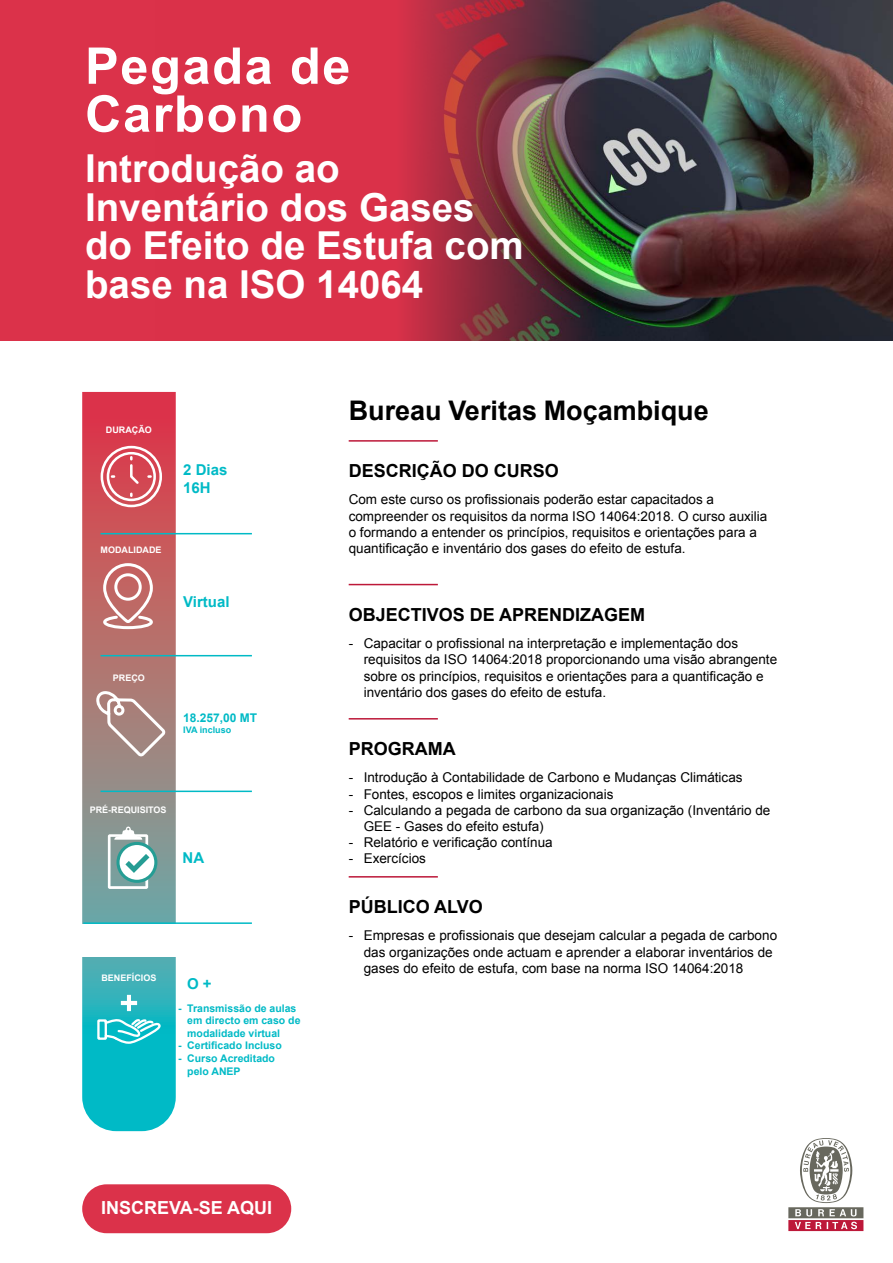
<style>
.page{position:relative;width:893px;height:1263px;background:#fff}
.page>*{position:absolute;margin:0;border:0;box-sizing:border-box;transform-origin:0 0}
.t1{font:700 50.55px/48px "Arial";letter-spacing:.03em;color:#fff}
.t2{font:700 38.55px/38.5px "Arial";color:#fff}
.t3{font:700 27px "Arial";color:#000}
.t4{font:700 18px "Arial";color:#000}
.t5{font:700 18px "Arial";color:#fff}
.t6{font:700 15px/18px "Arial";color:#00bac6}
.t7{font:13.5px/16.2px "Arial";color:#000}
.t8{font:700 12px "Arial";color:#00bac6}
.t9{font:700 10.5px/12.6px "Arial";color:#00bac6}
.t10{font:700 9px "Arial";color:#fff}
.t11{font:700 9px "Arial";color:#00bac6}
</style>
<div class="page">
<div style="left:0;top:0;width:893px;height:341px;background:#db324a"></div>
<img style="left:406px;top:0;width:487px;height:341px">
<hr style="left:349px;top:440px;width:89px;height:2px;background:#bd1839">
<hr style="left:349px;top:584px;width:89px;height:1px;background:#bd1839">
<hr style="left:349px;top:718px;width:89px;height:1px;background:#bd1839">
<hr style="left:349px;top:876px;width:89px;height:1px;background:#bd1839">
<svg style="left:788px;top:1138px;width:75px;height:93px"></svg>
<div style="left:82px;top:1184px;width:209px;height:49px;background:#db324a;border-radius:24px"></div>
<svg style="left:82px;top:392px;width:94px;height:739px;background:#878d90"></svg>
<svg style="left:92px;top:391px;width:76px;height:722px;background:#968589"></svg>
<div style="left:116px;top:842px;width:41px;height:41px;border:3px solid #259d94;border-radius:50%"></div>
<svg style="left:108px;top:826px;width:47px;height:63px"></svg>
<svg style="left:96px;top:1017px;width:66px;height:28px"></svg>
<hr style="left:101px;top:533px;width:151px;height:1px;background:#00bac6">
<hr style="left:101px;top:655px;width:151px;height:1px;background:#00bac6">
<hr style="left:101px;top:790px;width:151px;height:2px;background:#00bac6">
<svg style="left:121px;top:995px;width:16px;height:16px"></svg>
<div style="left:60px;top:924px;width:124px;height:32px;background:#fff"></div>
<hr style="left:83px;top:922px;width:169px;height:2px;background:#00bac6">
<h1 class="t1" style="left:85px;top:44px;width:267px">Pegada de<br>Carbono</h1>
<h2 class="t2" style="left:85px;top:150px;width:440px">Introdução ao<br>Inventário dos Gases do Efeito de Estufa com base na ISO 14064</h2>
<p class="t10" style="left:106px;top:424px;width:47px">DURAÇÃO</p>
<p class="t10" style="left:101px;top:544px;width:62px">MODALIDADE</p>
<p class="t6" style="left:183px;top:461px;width:46px">2 Dias<br>16H</p>
<p class="t6" style="left:183px;top:593px;width:48px">Virtual</p>
<p class="t10" style="left:113px;top:671px;width:34px">PREÇO</p>
<p class="t8" style="left:183px;top:710px;width:76px">18.257,00 MT</p>
<p class="t11" style="left:183px;top:723px;width:50px">IVA incluso</p>
<p class="t10" style="left:90px;top:804px;width:78px">PRÉ-REQUISITOS</p>
<p class="t6" style="left:183px;top:849px;width:23px">NA</p>
<p class="t10" style="left:101px;top:972px;width:57px">BENEFÍCIOS</p>
<p class="t6" style="left:187px;top:976px;width:26px">O +</p>
<p class="t9" style="left:187px;top:1002px;width:115px;text-indent:-9px">- Transmissão de aulas em directo em caso de modalidade virtual</p>
<p class="t9" style="left:178px;top:1040px;width:105px">- Certificado Incluso</p>
<p class="t9" style="left:187px;top:1052px;width:89px;text-indent:-9px">- Curso Acreditado pelo ANEP</p>
<h3 class="t3" style="left:349px;top:393px;width:362px">Bureau Veritas Moçambique</h3>
<h3 class="t4" style="left:349px;top:459px;width:212px">DESCRIÇÃO DO CURSO</h3>
<p class="t7" style="left:349px;top:492px;width:420px">Com este curso os profissionais poderão estar capacitados a compreender os requisitos da norma ISO 14064:2018. O curso auxilia o formando a entender os princípios, requisitos e orientações para a quantificação e inventário dos gases do efeito de estufa.</p>
<h3 class="t4" style="left:349px;top:602px;width:298px">OBJECTIVOS DE APRENDIZAGEM</h3>
<p class="t7" style="left:364px;top:635px;width:415px;text-indent:-15px">- Capacitar o profissional na interpretação e implementação dos requisitos da ISO 14064:2018 proporcionando uma visão abrangente sobre os princípios, requisitos e orientações para a quantificação e inventário dos gases do efeito de estufa.</p>
<h3 class="t4" style="left:349px;top:737px;width:108px">PROGRAMA</h3>
<p class="t7" style="left:349px;top:770px;width:395px">- Introdução à Contabilidade de Carbono e Mudanças Climáticas</p>
<p class="t7" style="left:349px;top:786px;width:266px">- Fontes, escopos e limites organizacionais</p>
<p class="t7" style="left:364px;top:802px;width:408px;text-indent:-15px">- Calculando a pegada de carbono da sua organização (Inventário de<br>GEE - Gases do efeito estufa)</p>
<p class="t7" style="left:349px;top:834px;width:206px">- Relatório e verificação contínua</p>
<p class="t7" style="left:349px;top:851px;width:79px">- Exercícios</p>
<h3 class="t4" style="left:349px;top:895px;width:136px">PÚBLICO ALVO</h3>
<p class="t7" style="left:364px;top:928px;width:415px;text-indent:-15px">- Empresas e profissionais que desejam calcular a pegada de carbono das organizações onde actuam e aprender a elaborar inventários de gases do efeito de estufa, com base na norma ISO 14064:2018</p>
<h3 class="t5" style="left:101px;top:1196px;width:173px">INSCREVA-SE AQUI</h3>
</div>
